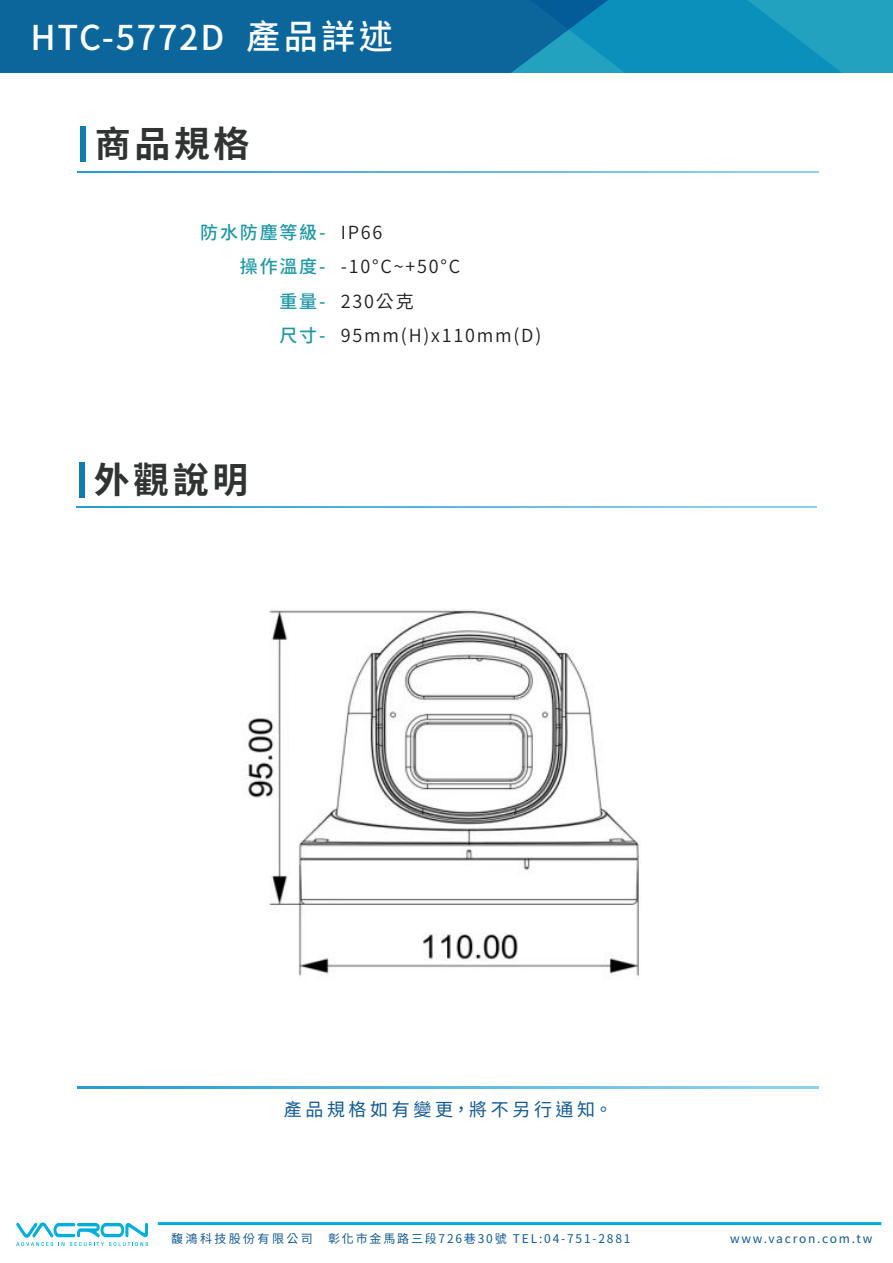
<style>
.page{position:relative;width:893px;height:1263px;background:#fff}
.page>*{position:absolute;margin:0;border:0;box-sizing:border-box;transform-origin:0 0}
.t1{font:700 36px "Noto Sans CJ Ktc";letter-spacing:.095em;color:#313333}
.t2{font:500 34.2px "Noto Sans CJ Ktc";letter-spacing:.05em;color:#fff}
.t3{font:600 18px/34.5px "Noto Sans CJ Ktc";letter-spacing:.1em;color:#1e1e1e}
.t4{font:500 18px/34.5px "Noto Sans CJ Ktc";letter-spacing:.1em;color:#2098a4;text-align:right}
.t5{font:18px "Noto Sans Mono CJ Ktc";letter-spacing:.2em;color:#125992}
.t6{font:12px "Noto Sans CJ Ktc";letter-spacing:.15em;color:#125992}
.t7{font:12px "Noto Sans CJ Ktc";letter-spacing:.2em;color:#125992}
</style>
<div class="page">
<svg style="left:77px;top:1087px;width:741px;height:1px"></svg>
<svg style="left:754px;top:0;width:139px;height:73px;background:#1b9cbe"></svg>
<svg style="left:0;top:0;width:754px;height:73px;background:#0b71a3"></svg>
<svg style="left:77px;top:171px;width:741px;height:1px"></svg>
<div style="left:80px;top:127px;width:6px;height:35px;background:#127bae"></div>
<svg style="left:16px;top:1222px;width:132px;height:24px"></svg>
<hr style="left:158px;top:1222px;width:723px;height:3px;background:#00addb">
<img style="left:246px;top:609px;width:395px;height:367px">
<svg style="left:76px;top:507px;width:741px;height:1px"></svg>
<div style="left:79px;top:462px;width:5px;height:36px;background:#127bae"></div>
<h2 class="t2" style="left:31px;top:18px;width:364px">HTC-5772D 產品詳述</h2>
<h1 class="t1" style="left:95px;top:124px;width:156px">商品規格</h1>
<h3 class="t4" style="left:200px;top:215px;width:127px">防水防塵等級-操作溫度-<br>重量-<br>尺寸-</h3>
<h3 class="t3" style="left:341px;top:215px;width:202px">IP66<br>-10°C~+50°C<br>230公克<br>95mm(H)x110mm(D)</h3>
<h1 class="t1" style="left:94px;top:459px;width:156px">外觀說明</h1>
<h3 class="t5" style="left:284px;top:1099px;width:330px">產品規格如有變更，將不另行通知。</h3>
<p class="t7" style="left:171px;top:1232px;width:143px">馥鴻科技股份有限公司</p>
<p class="t6" style="left:328px;top:1232px;width:304px">彰化市金馬路三段726巷30號 TEL:04-751-2881</p>
<p class="t6" style="left:730px;top:1232px;width:144px">www.vacron.com.tw</p>
</div>
